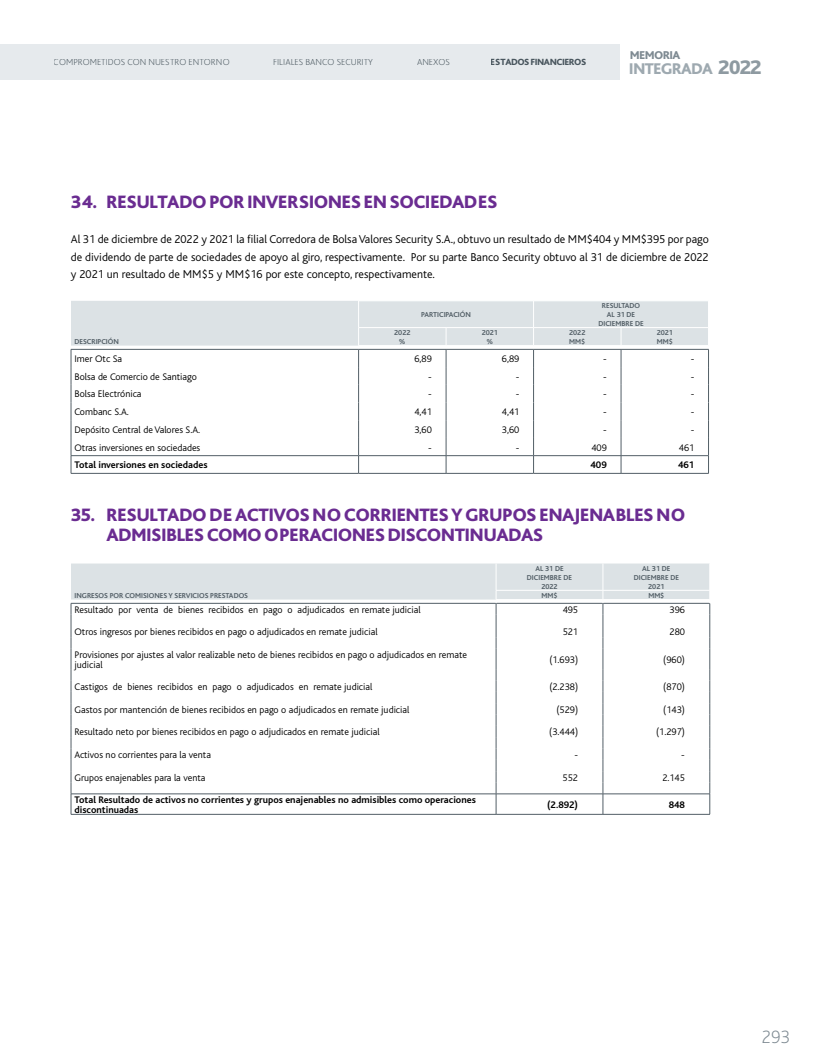
<style>
.page{position:relative;width:815px;height:1063px;background:#fff}
.page>*{position:absolute;margin:0;border:0;box-sizing:border-box;transform-origin:0 0}
.t1{font:800 18.75px/20px "Bliss Pro";letter-spacing:-.035em;color:#6a2c91}
.t2{font:200 18.75px "Bliss Pro";color:#7e8a92}
.t3{font:800 16.25px "Bliss Pro";letter-spacing:-.05em;color:#9ea9b0}
.t4{font:300 11.88px/17.5px "Bliss";color:#000;text-align:justify}
.t5{font:800 11.88px "Bliss Pro";letter-spacing:-.05em;color:#7e8a92}
.t6{font:300 10px/10px "Bliss";color:#000}
.t7{font:700 10px/10px "Bliss";color:#000}
.t8{font:200 9.38px "Bliss Pro";color:#525e66}
.t9{font:800 9.38px "Bliss Pro";letter-spacing:-.05em;color:#525e66}
.t10{font:700 7.5px/8.8px "Bliss";color:#525e66;text-align:center}
.s1{font-size:20.62px;color:#8e9aa1}
</style>
<div class="page">
<div style="left:0;top:44px;width:620px;height:36px;background:#e6eaed"></div>
<hr style="left:71px;top:473px;width:288px;height:1px;background:#525e66">
<hr style="left:359px;top:473px;width:87px;height:1px;background:#525e66">
<hr style="left:446px;top:473px;width:88px;height:1px;background:#525e66">
<hr style="left:534px;top:473px;width:87px;height:1px;background:#525e66">
<hr style="left:621px;top:473px;width:88px;height:1px;background:#525e66">
<svg style="left:71px;top:301px;width:638px;height:172px"></svg>
<hr style="left:358px;top:327px;width:88px;height:1px;background:#fff">
<hr style="left:446px;top:327px;width:88px;height:1px;background:#fff">
<hr style="left:71px;top:814px;width:425px;height:1px;background:#525e66">
<hr style="left:496px;top:814px;width:107px;height:1px;background:#525e66">
<hr style="left:603px;top:814px;width:107px;height:1px;background:#525e66">
<svg style="left:71px;top:564px;width:640px;height:250px"></svg>
<p class="t8" style="left:54px;top:56px;width:177px">COMPROMETIDOS CON NUESTRO ENTORNO</p>
<p class="t8" style="left:273px;top:56px;width:101px">FILIALES BANCO SECURITY</p>
<p class="t8" style="left:417px;top:56px;width:34px">ANEXOS</p>
<p class="t9" style="left:491px;top:56px;width:97px">ESTADOS FINANCIEROS</p>
<p class="t5" style="left:630px;top:47px;width:52px">MEMORIA</p>
<h2 class="t3" style="left:629px;top:58px;width:134px">INTEGRADA <span class="s1">2022</span></h2>
<h1 class="t1" style="left:71px;top:191px;width:428px">34. RESULTADO POR INVERSIONES EN SOCIEDADES</h1>
<p class="t4" style="left:71px;top:231px;width:639px">Al 31 de diciembre de 2022 y 2021 la filial Corredora de Bolsa Valores Security S.A., obtuvo un resultado de MM$404 y MM$395 por pago de dividendo de parte de sociedades de apoyo al giro, respectivamente. Por su parte Banco Security obtuvo al 31 de diciembre de 2022 y 2021 un resultado de MM$5 y MM$16 por este concepto, respectivamente.</p>
<p class="t10" style="left:75px;top:337px;width:46px">DESCRIPCIÓN</p>
<p class="t10" style="left:421px;top:310px;width:51px">PARTICIPACIÓN</p>
<p class="t10" style="left:598px;top:302px;width:47px">RESULTADO<br>AL 31 DE<br>DICIEMBRE DE</p>
<p class="t10" style="left:394px;top:328px;width:18px">2022 %</p>
<p class="t10" style="left:482px;top:328px;width:18px">2021 %</p>
<p class="t10" style="left:569px;top:328px;width:18px;text-align:left">2022<br>MM$</p>
<p class="t10" style="left:657px;top:328px;width:18px;text-align:left">2021<br>MM$</p>
<p class="t6" style="left:75px;top:354px;width:49px">Imer Otc Sa</p>
<p class="t6" style="left:414px;top:354px;width:19px">6,89</p>
<p class="t6" style="left:502px;top:354px;width:19px">6,89</p>
<p class="t6" style="left:603px;top:354px;width:5px">-</p>
<p class="t6" style="left:691px;top:354px;width:5px">-</p>
<p class="t6" style="left:75px;top:372px;width:124px">Bolsa de Comercio de Santiago</p>
<p class="t6" style="left:428px;top:372px;width:5px">-</p>
<p class="t6" style="left:516px;top:372px;width:5px">-</p>
<p class="t6" style="left:603px;top:372px;width:5px">-</p>
<p class="t6" style="left:691px;top:372px;width:5px">-</p>
<p class="t6" style="left:75px;top:389px;width:68px">Bolsa Electrónica</p>
<p class="t6" style="left:428px;top:389px;width:5px">-</p>
<p class="t6" style="left:516px;top:389px;width:5px">-</p>
<p class="t6" style="left:603px;top:389px;width:5px">-</p>
<p class="t6" style="left:691px;top:389px;width:5px">-</p>
<p class="t6" style="left:75px;top:407px;width:56px">Combanc S.A.</p>
<p class="t6" style="left:414px;top:407px;width:19px">4,41</p>
<p class="t6" style="left:502px;top:407px;width:19px">4,41</p>
<p class="t6" style="left:603px;top:407px;width:5px">-</p>
<p class="t6" style="left:691px;top:407px;width:5px">-</p>
<p class="t6" style="left:75px;top:425px;width:127px">Depósito Central de Valores S.A.</p>
<p class="t6" style="left:414px;top:425px;width:19px">3,60</p>
<p class="t6" style="left:502px;top:425px;width:19px">3,60</p>
<p class="t6" style="left:603px;top:425px;width:5px">-</p>
<p class="t6" style="left:691px;top:425px;width:5px">-</p>
<p class="t6" style="left:75px;top:443px;width:127px">Otras inversiones en sociedades</p>
<p class="t6" style="left:428px;top:443px;width:5px">-</p>
<p class="t6" style="left:516px;top:443px;width:5px">-</p>
<p class="t6" style="left:591px;top:443px;width:17px">409</p>
<p class="t6" style="left:679px;top:443px;width:17px">461</p>
<p class="t7" style="left:75px;top:460px;width:135px">Total inversiones en sociedades</p>
<p class="t7" style="left:591px;top:460px;width:18px">409</p>
<p class="t7" style="left:678px;top:460px;width:18px">461</p>
<h1 class="t1" style="left:106px;top:504px;width:580px;text-indent:-36px">35. RESULTADO DE ACTIVOS NO CORRIENTES Y GRUPOS ENAJENABLES NO<br>ADMISIBLES COMO OPERACIONES DISCONTINUADAS</h1>
<p class="t10" style="left:75px;top:591px;width:175px">INGRESOS POR COMISIONES Y SERVICIOS PRESTADOS</p>
<p class="t10" style="left:527px;top:564px;width:47px">AL 31 DE<br>DICIEMBRE DE<br>2022</p>
<p class="t10" style="left:634px;top:564px;width:47px">AL 31 DE<br>DICIEMBRE DE<br>2021</p>
<p class="t10" style="left:541px;top:591px;width:18px">MM$</p>
<p class="t10" style="left:648px;top:591px;width:18px">MM$</p>
<p class="t6" style="left:75px;top:605px;width:348px">Resultado por venta de bienes recibidos en pago o adjudicados en remate judicial</p>
<p class="t6" style="left:563px;top:605px;width:17px">495</p>
<p class="t6" style="left:670px;top:605px;width:17px">396</p>
<p class="t6" style="left:75px;top:627px;width:305px">Otros ingresos por bienes recibidos en pago o adjudicados en remate judicial</p>
<p class="t6" style="left:563px;top:627px;width:17px">521</p>
<p class="t6" style="left:669px;top:627px;width:17px">280</p>
<p class="t6" style="left:75px;top:650px;width:394px">Provisiones por ajustes al valor realizable neto de bienes recibidos en pago o adjudicados en remate judicial</p>
<p class="t6" style="left:549px;top:655px;width:30px">(1.693)</p>
<p class="t6" style="left:663px;top:655px;width:23px">(960)</p>
<p class="t6" style="left:75px;top:682px;width:299px">Castigos de bienes recibidos en pago o adjudicados en remate judicial</p>
<p class="t6" style="left:549px;top:682px;width:30px">(2.238)</p>
<p class="t6" style="left:663px;top:682px;width:23px">(870)</p>
<p class="t6" style="left:75px;top:705px;width:336px">Gastos por mantención de bienes recibidos en pago o adjudicados en remate judicial</p>
<p class="t6" style="left:556px;top:705px;width:23px">(529)</p>
<p class="t6" style="left:663px;top:705px;width:23px">(143)</p>
<p class="t6" style="left:75px;top:727px;width:307px">Resultado neto por bienes recibidos en pago o adjudicados en remate judicial</p>
<p class="t6" style="left:549px;top:727px;width:30px">(3.444)</p>
<p class="t6" style="left:656px;top:727px;width:30px">(1.297)</p>
<p class="t6" style="left:75px;top:750px;width:138px">Activos no corrientes para la venta</p>
<p class="t6" style="left:574px;top:750px;width:5px">-</p>
<p class="t6" style="left:681px;top:750px;width:5px">-</p>
<p class="t6" style="left:75px;top:773px;width:132px">Grupos enajenables para la venta</p>
<p class="t6" style="left:563px;top:773px;width:17px">552</p>
<p class="t6" style="left:662px;top:773px;width:24px">2.145</p>
<p class="t7" style="left:75px;top:795px;width:403px">Total Resultado de activos no corrientes y grupos enajenables no admisibles como operaciones discontinuadas</p>
<p class="t7" style="left:547px;top:800px;width:32px">(2.892)</p>
<p class="t7" style="left:669px;top:800px;width:18px">848</p>
<h1 class="t2" style="left:762px;top:1025px;width:30px">293</h1>
</div>
